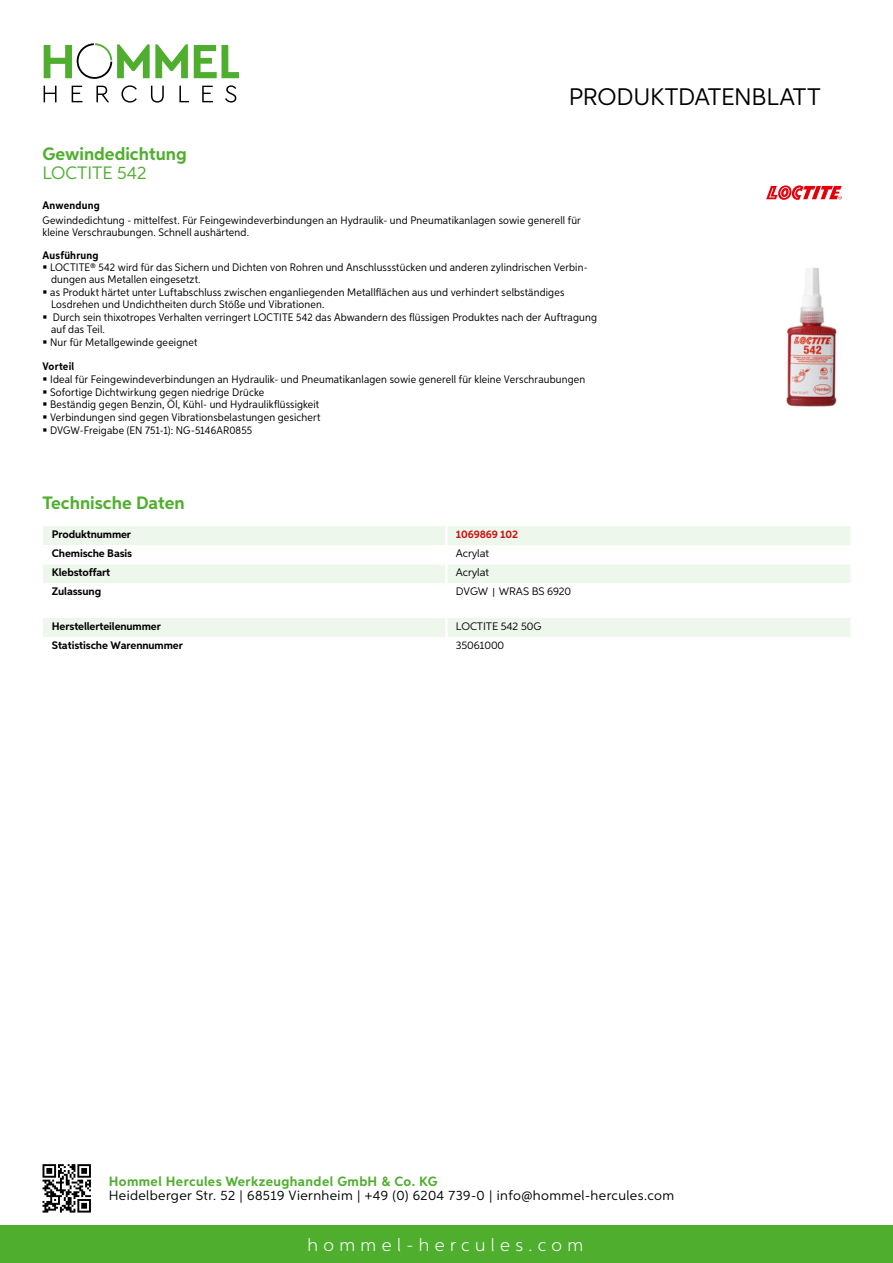
<style>
.page{position:relative;width:893px;height:1263px;background:#fff}
.page>*{position:absolute;margin:0;border:0;box-sizing:border-box;transform-origin:0 0}
.t1{font:24px "Aspira";letter-spacing:-.01em;color:#000}
.t2{font:700 18px "Aspira";color:#50ae2f}
.t3{font:300 18px "Aspira";letter-spacing:.3em;color:#fff}
.t4{font:18px "Aspira";color:#50ae2f}
.t5{font:13.5px "Aspira";letter-spacing:.03em;color:#000}
.t6{font:700 13.5px "Aspira";letter-spacing:.03em;color:#50ae2f}
.t7{font:10.95px/12.5px "Aspira Nar";letter-spacing:.015em;color:#000}
.t8{font:700 10.95px "Aspira";letter-spacing:-.01em;color:#000}
.t9{font:10.95px "Aspira";letter-spacing:-.01em;color:#000}
.t10{font:700 10.95px "Aspira Nar";letter-spacing:.02em;color:#000}
.t11{font:700 10.95px "Aspira";letter-spacing:-.01em;color:#cd1013}
.s1{font-family:"Wuerth Global";font-size:10.5px}
</style>
<div class="page">
<div style="left:0;top:1226px;width:893px;height:37px;background:#50ae2f"></div>
<svg style="left:43px;top:1164px;width:48px;height:48px"></svg>
<svg style="left:194px;top:45px;width:45px;height:33px"></svg>
<svg style="left:44px;top:43px;width:144px;height:36px"></svg>
<svg style="left:44px;top:86px;width:13px;height:16px"></svg>
<svg style="left:72px;top:86px;width:10px;height:16px"></svg>
<svg style="left:96px;top:86px;width:13px;height:16px"></svg>
<svg style="left:121px;top:85px;width:16px;height:18px"></svg>
<svg style="left:151px;top:86px;width:13px;height:17px"></svg>
<svg style="left:179px;top:86px;width:10px;height:16px"></svg>
<svg style="left:202px;top:86px;width:11px;height:16px"></svg>
<svg style="left:225px;top:85px;width:11px;height:18px"></svg>
<div style="left:43px;top:526px;width:807px;height:19px;background:#eef7eb"></div>
<div style="left:43px;top:565px;width:807px;height:18px;background:#eef7eb"></div>
<hr style="left:445px;top:526px;width:3px;height:19px;background:#fff">
<hr style="left:445px;top:564px;width:3px;height:19px;background:#fff">
<div style="left:43px;top:618px;width:807px;height:19px;background:#eef7eb"></div>
<img style="left:786px;top:267px;width:51px;height:140px">
<svg style="left:766px;top:185px;width:76px;height:15px"></svg>
<h1 class="t1" style="left:569px;top:82px;width:253px">Produktdatenblatt</h1>
<h2 class="t2" style="left:43px;top:142px;width:146px">Gewindedichtung</h2>
<h2 class="t4" style="left:43px;top:162px;width:105px">LOCTITE 542</h2>
<p class="t10" style="left:43px;top:199px;width:59px">Anwendung</p>
<p class="t7" style="left:43px;top:214px;width:540px;line-height:12px">Gewindedichtung - mittelfest. Für Feingewindeverbindungen an Hydraulik- und Pneumatikanlagen sowie generell für kleine Verschraubungen. Schnell aushärtend.</p>
<p class="t10" style="left:43px;top:248px;width:58px">Ausführung</p>
<p class="t7" style="left:50px;top:261px;width:548px">LOCTITE® 542 wird für das Sichern und Dichten von Rohren und Anschlussstücken und anderen zylindrischen Verbin&shy;dungen aus Metallen eingesetzt.<br>as Produkt härtet unter Luftabschluss zwischen enganliegenden Metallflächen aus und verhindert selbständiges Losdrehen und Undichtheiten durch Stöße und Vibrationen.<br>Durch sein thixotropes Verhalten verringert LOCTITE 542 das Abwandern des flüssigen Produktes nach der Auftragung auf das Teil.<br>Nur für Metallgewinde geeignet</p>
<p class="t10" style="left:43px;top:359px;width:33px">Vorteil</p>
<p class="t7" style="left:50px;top:372px;width:537px">Ideal für Feingewindeverbindungen an Hydraulik- und Pneumatikanlagen sowie generell für kleine Verschraubungen Sofortige Dichtwirkung gegen niedrige Drücke<br>Beständig gegen Benzin, Öl, Kühl- und Hydraulikflüssigkeit<br>Verbindungen sind gegen Vibrationsbelastungen gesichert<br>DVGW-Freigabe (EN 751-1): NG-5146AR0855</p>
<h2 class="t2" style="left:43px;top:492px;width:144px">Technische Daten</h2>
<p class="t8" style="left:52px;top:527px;width:81px">Produktnummer</p>
<p class="t11" style="left:456px;top:527px;width:64px">1069869 102</p>
<p class="t8" style="left:52px;top:547px;width:82px">Chemische Basis</p>
<p class="t9" style="left:456px;top:547px;width:35px">Acrylat</p>
<p class="t8" style="left:52px;top:566px;width:60px">Klebstoffart</p>
<p class="t9" style="left:456px;top:566px;width:35px">Acrylat</p>
<p class="t8" style="left:52px;top:585px;width:51px">Zulassung</p>
<p class="t9" style="left:456px;top:585px;width:117px">DVGW <span class="s1">|</span> WRAS BS 6920</p>
<p class="t8" style="left:52px;top:619px;width:111px">Herstellerteilenummer</p>
<p class="t9" style="left:456px;top:619px;width:87px">LOCTITE 542 50G</p>
<p class="t8" style="left:52px;top:639px;width:132px">Statistische Warennummer</p>
<p class="t9" style="left:456px;top:639px;width:50px">35061000</p>
<p class="t6" style="left:109px;top:1172px;width:330px">Hommel Hercules Werkzeughandel GmbH &amp; Co. KG</p>
<p class="t5" style="left:109px;top:1187px;width:567px">Heidelberger Str. 52 | 68519 Viernheim | +49 (0) 6204 739-0 | info@hommel-hercules.com</p>
<h2 class="t3" style="left:307px;top:1234px;width:277px">hommel-hercules.com</h2>
</div>
